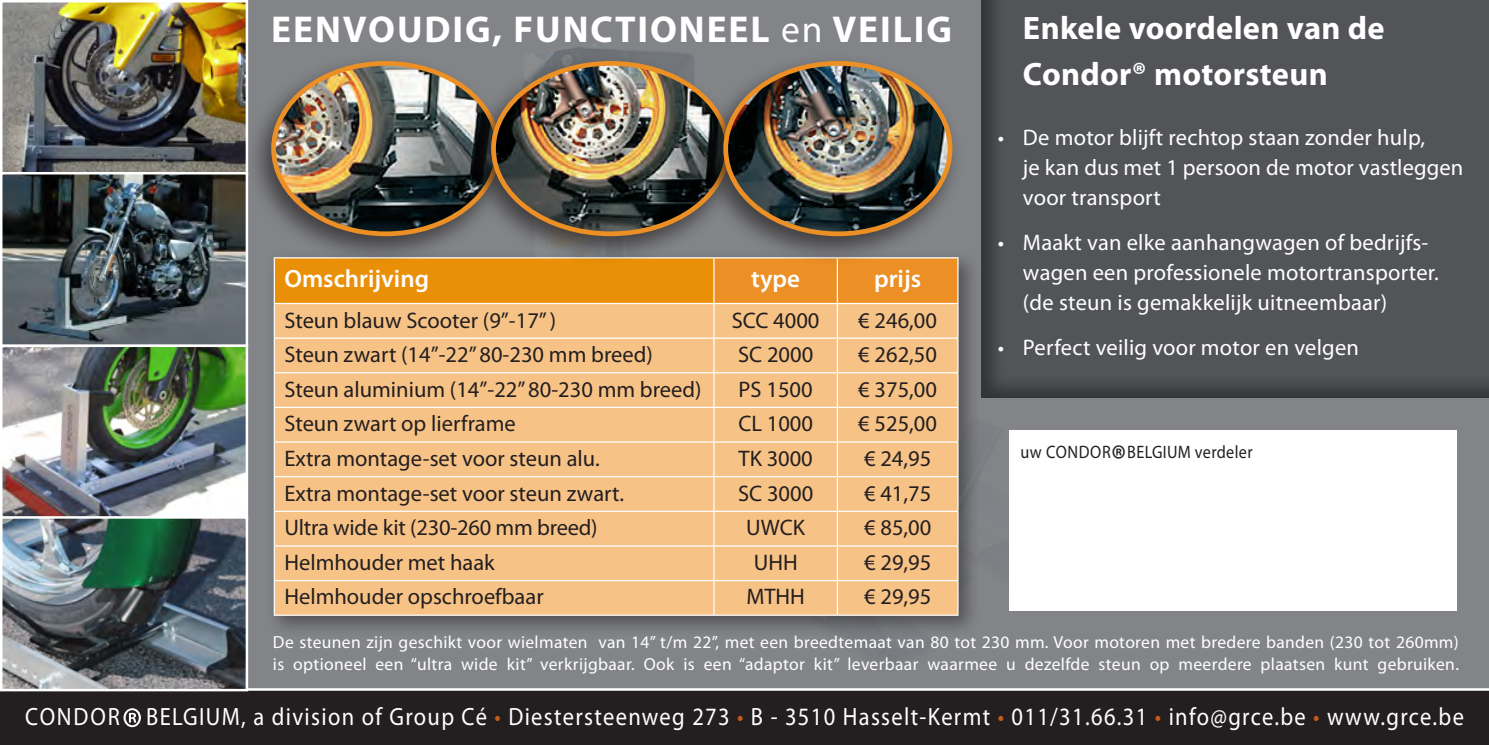
<style>
.page{position:relative;width:1489px;height:745px;background:#fff}
.page>*{position:absolute;margin:0;border:0;box-sizing:border-box;transform-origin:0 0}
.t1{font:57.5px "Myriad Pro";color:#fff;scale:.9 1}
.t2{font:40.5px "Myriad Pro";color:#231f20;scale:.9 1}
.t3{font:700 37.5px "Myriad Pro";letter-spacing:.05em;color:#fff}
.t4{font:700 32.5px "Myriad Pro";letter-spacing:.01em;color:#fff}
.t5{font:25px "Myriad Pro";letter-spacing:.06em;color:#fff;scale:.9 1}
.t6{font:600 25px "Myriad Pro";color:#fff}
.t7{font:22.5px "Myriad Pro";color:#231f20}
.t8{font:22.5px/30px "Myriad Pro";letter-spacing:.01em;color:#fff}
.t9{font:18px "Myriad Pro";letter-spacing:.02em;color:#231f20;scale:.9 1}
.t10{font:18px "Myriad Pro";letter-spacing:.04em;color:#231f20;scale:.9 1}
.t11{font:17.5px/22.5px "Myriad Pro";letter-spacing:.02em;color:#fff}
.s1{font-weight:400}
.s2{color:#c85b18}
</style>
<div class="page">
<div style="left:0;top:0;width:1488px;height:744px;background:#828488"></div>
<img style="left:3px;top:3px;width:242px;height:169px">
<div style="left:0;top:0;width:248px;height:175px;border:2px solid #fff"></div>
<div style="left:265px;top:248px;width:715px;height:389px;background:#231f20;opacity:.5"></div>
<div style="left:274px;top:258px;width:440px;height:45px;background:#ea9008"></div>
<div style="left:714px;top:258px;width:123px;height:45px;background:#ec8f25"></div>
<div style="left:837px;top:258px;width:120px;height:45px;background:#ec8f25"></div>
<div style="left:275px;top:304px;width:682px;height:310px;background:#f7c286"></div>
<hr style="left:274px;top:258px;width:1px;height:45px;background:#fff">
<hr style="left:713px;top:258px;width:1px;height:45px;background:#fff">
<hr style="left:836px;top:258px;width:2px;height:45px;background:#fff">
<hr style="left:957px;top:258px;width:1px;height:45px;background:#fff">
<hr style="left:274px;top:303px;width:440px;height:1px;background:#fff">
<hr style="left:274px;top:304px;width:1px;height:33px;background:#fff">
<hr style="left:714px;top:303px;width:123px;height:1px;background:#fff">
<hr style="left:713px;top:304px;width:1px;height:33px;background:#fff">
<hr style="left:837px;top:303px;width:121px;height:1px;background:#fff">
<hr style="left:836px;top:304px;width:2px;height:33px;background:#fff">
<hr style="left:957px;top:304px;width:1px;height:33px;background:#fff">
<hr style="left:274px;top:337px;width:440px;height:1px;background:#fff">
<hr style="left:274px;top:338px;width:1px;height:34px;background:#fff">
<hr style="left:714px;top:337px;width:123px;height:1px;background:#fff">
<hr style="left:713px;top:338px;width:1px;height:34px;background:#fff">
<hr style="left:837px;top:337px;width:121px;height:1px;background:#fff">
<hr style="left:836px;top:338px;width:2px;height:34px;background:#fff">
<hr style="left:957px;top:338px;width:1px;height:34px;background:#fff">
<hr style="left:274px;top:372px;width:440px;height:1px;background:#fff">
<hr style="left:274px;top:373px;width:1px;height:33px;background:#fff">
<hr style="left:714px;top:372px;width:123px;height:1px;background:#fff">
<hr style="left:713px;top:373px;width:1px;height:33px;background:#fff">
<hr style="left:837px;top:372px;width:121px;height:1px;background:#fff">
<hr style="left:836px;top:373px;width:2px;height:33px;background:#fff">
<hr style="left:957px;top:373px;width:1px;height:33px;background:#fff">
<hr style="left:274px;top:406px;width:440px;height:2px;background:#fff">
<hr style="left:274px;top:408px;width:1px;height:33px;background:#fff">
<hr style="left:714px;top:406px;width:123px;height:2px;background:#fff">
<hr style="left:713px;top:408px;width:1px;height:33px;background:#fff">
<hr style="left:837px;top:406px;width:121px;height:2px;background:#fff">
<hr style="left:836px;top:408px;width:2px;height:33px;background:#fff">
<hr style="left:957px;top:408px;width:1px;height:33px;background:#fff">
<hr style="left:274px;top:441px;width:440px;height:1px;background:#fff">
<hr style="left:274px;top:442px;width:1px;height:33px;background:#fff">
<hr style="left:714px;top:441px;width:123px;height:1px;background:#fff">
<hr style="left:713px;top:442px;width:1px;height:33px;background:#fff">
<hr style="left:837px;top:441px;width:121px;height:1px;background:#fff">
<hr style="left:836px;top:442px;width:2px;height:33px;background:#fff">
<hr style="left:957px;top:442px;width:1px;height:33px;background:#fff">
<hr style="left:274px;top:475px;width:440px;height:2px;background:#fff">
<hr style="left:274px;top:477px;width:1px;height:33px;background:#fff">
<hr style="left:714px;top:475px;width:123px;height:2px;background:#fff">
<hr style="left:713px;top:477px;width:1px;height:33px;background:#fff">
<hr style="left:837px;top:475px;width:121px;height:2px;background:#fff">
<hr style="left:836px;top:477px;width:2px;height:33px;background:#fff">
<hr style="left:957px;top:477px;width:1px;height:33px;background:#fff">
<hr style="left:274px;top:510px;width:440px;height:1px;background:#fff">
<hr style="left:274px;top:511px;width:1px;height:34px;background:#fff">
<hr style="left:714px;top:510px;width:123px;height:1px;background:#fff">
<hr style="left:713px;top:511px;width:1px;height:34px;background:#fff">
<hr style="left:837px;top:510px;width:121px;height:1px;background:#fff">
<hr style="left:836px;top:511px;width:2px;height:34px;background:#fff">
<hr style="left:957px;top:511px;width:1px;height:34px;background:#fff">
<hr style="left:274px;top:545px;width:440px;height:1px;background:#fff">
<hr style="left:274px;top:546px;width:1px;height:33px;background:#fff">
<hr style="left:714px;top:545px;width:123px;height:1px;background:#fff">
<hr style="left:713px;top:546px;width:1px;height:33px;background:#fff">
<hr style="left:837px;top:545px;width:121px;height:1px;background:#fff">
<hr style="left:836px;top:546px;width:2px;height:33px;background:#fff">
<hr style="left:957px;top:546px;width:1px;height:33px;background:#fff">
<hr style="left:274px;top:579px;width:440px;height:1px;background:#fff">
<hr style="left:274px;top:580px;width:1px;height:34px;background:#fff">
<hr style="left:714px;top:579px;width:123px;height:1px;background:#fff">
<hr style="left:713px;top:580px;width:1px;height:34px;background:#fff">
<hr style="left:837px;top:579px;width:121px;height:1px;background:#fff">
<hr style="left:836px;top:580px;width:2px;height:34px;background:#fff">
<hr style="left:957px;top:580px;width:1px;height:34px;background:#fff">
<hr style="left:274px;top:614px;width:440px;height:1px;background:#fff">
<hr style="left:714px;top:614px;width:123px;height:1px;background:#fff">
<hr style="left:837px;top:614px;width:121px;height:1px;background:#fff">
<div style="left:0;top:687px;width:1488px;height:57px;background:#231f20"></div>
<div style="left:244px;top:51px;width:267px;height:214px;background:#231f20;opacity:.7"></div>
<img style="left:273px;top:63px;width:190px;height:171px">
<div style="left:271px;top:61px;width:229px;height:175px;border:5px solid #ec8f25;border-radius:50%"></div>
<div style="left:463px;top:51px;width:278px;height:214px;background:#231f20;opacity:.7"></div>
<img style="left:493px;top:63px;width:203px;height:171px">
<div style="left:491px;top:61px;width:239px;height:175px;border:5px solid #ec8f25;border-radius:50%"></div>
<div style="left:696px;top:51px;width:267px;height:214px;background:#231f20;opacity:.7"></div>
<img style="left:725px;top:63px;width:225px;height:171px">
<div style="left:723px;top:61px;width:229px;height:175px;border:5px solid #ec8f25;border-radius:50%"></div>
<div style="left:971px;top:0;width:517px;height:398px;background:#231f20;opacity:.45"></div>
<img style="left:3px;top:175px;width:242px;height:513px">
<div style="left:0;top:172px;width:248px;height:175px;border:2px solid #fff"></div>
<div style="left:0;top:344px;width:248px;height:175px;border:2px solid #fff"></div>
<div style="left:0;top:516px;width:248px;height:175px;border:2px solid #fff"></div>
<div style="left:1009px;top:429px;width:447px;height:181px;background:#fff"></div>
<p class="t3" style="left:271px;top:5px;width:682px">EENVOUDIG, FUNCTIONEEL <span class="s1">en</span> VEILIG</p>
<p class="t4" style="left:1022px;top:6px;width:363px">Enkele voordelen van de</p>
<p class="t4" style="left:1022px;top:53px;width:306px">Condor® motorsteun</p>
<p class="t8" style="left:1022px;top:122px;width:442px;text-indent:-25px">• De motor blijft rechtop staan zonder hulp,<br>je kan dus met 1 persoon de motor vastleggen voor transport</p>
<p class="t8" style="left:1022px;top:227px;width:417px;text-indent:-25px">• Maakt van elke aanhangwagen of bedrijfs&shy;wagen een professionele motortransporter. (de steun is gemakkelijk uitneembaar)</p>
<p class="t8" style="left:997px;top:332px;width:362px">• Perfect veilig voor motor en velgen</p>
<p class="t6" style="left:284px;top:262px;width:146px">Omschrijving</p>
<p class="t6" style="left:751px;top:262px;width:50px">type</p>
<p class="t6" style="left:874px;top:262px;width:49px">prijs</p>
<p class="t7" style="left:284px;top:306px;width:273px">Steun blauw Scooter (9”-17” )</p>
<p class="t7" style="left:731px;top:306px;width:89px">SCC 4000</p>
<p class="t7" style="left:858px;top:306px;width:80px">€ 246,00</p>
<p class="t7" style="left:284px;top:340px;width:370px">Steun zwart (14”-22” 80-230 mm breed)</p>
<p class="t7" style="left:738px;top:340px;width:77px">SC 2000</p>
<p class="t7" style="left:858px;top:340px;width:80px">€ 262,50</p>
<p class="t7" style="left:284px;top:375px;width:419px">Steun aluminium (14”-22” 80-230 mm breed)</p>
<p class="t7" style="left:738px;top:375px;width:76px">PS 1500</p>
<p class="t7" style="left:858px;top:375px;width:80px">€ 375,00</p>
<p class="t7" style="left:284px;top:409px;width:233px">Steun zwart op lierframe</p>
<p class="t7" style="left:738px;top:409px;width:76px">CL 1000</p>
<p class="t7" style="left:858px;top:409px;width:80px">€ 525,00</p>
<p class="t7" style="left:284px;top:444px;width:317px">Extra montage-set voor steun alu.</p>
<p class="t7" style="left:738px;top:444px;width:76px">TK 3000</p>
<p class="t7" style="left:864px;top:444px;width:69px">€ 24,95</p>
<p class="t7" style="left:284px;top:479px;width:341px">Extra montage-set voor steun zwart.</p>
<p class="t7" style="left:738px;top:479px;width:77px">SC 3000</p>
<p class="t7" style="left:864px;top:479px;width:69px">€ 41,75</p>
<p class="t7" style="left:284px;top:513px;width:315px">Ultra wide kit (230-260 mm breed)</p>
<p class="t7" style="left:746px;top:513px;width:60px">UWCK</p>
<p class="t7" style="left:864px;top:513px;width:69px">€ 85,00</p>
<p class="t7" style="left:284px;top:548px;width:212px">Helmhouder met haak</p>
<p class="t7" style="left:753px;top:548px;width:45px">UHH</p>
<p class="t7" style="left:864px;top:548px;width:69px">€ 29,95</p>
<p class="t7" style="left:284px;top:582px;width:261px">Helmhouder opschroefbaar</p>
<p class="t7" style="left:746px;top:582px;width:60px">MTHH</p>
<p class="t7" style="left:864px;top:582px;width:69px">€ 29,95</p>
<p class="t11" style="left:273px;top:629px;width:1187px">De steunen zijn geschikt voor wielmaten van 14” t/m 22”, met een breedtemaat van 80 tot 230 mm. Voor motoren met bredere banden (230 tot 260mm) is optioneel een “ultra wide kit” verkrijgbaar. Ook is een “adaptor kit” leverbaar waarmee u dezelfde steun op meerdere plaatsen kunt gebruiken.</p>
<p class="t10" style="left:1020px;top:440px;width:102px">uw CONDOR</p>
<p class="t2" style="left:1111px;top:434px;width:18px">®</p>
<p class="t9" style="left:1127px;top:440px;width:141px">BELGIUM verdeler</p>
<p class="t5" style="left:25px;top:700px;width:106px">CONDOR</p>
<p class="t1" style="left:121px;top:692px;width:26px">®</p>
<p class="t5" style="left:146px;top:700px;width:1465px">BELGIUM, a division of Group Cé <span class="s2">•</span> Diestersteenweg 273 <span class="s2">•</span> B - 3510 Hasselt-Kermt <span class="s2">•</span> 011/31.66.31 <span class="s2">•</span> info@grce.be <span class="s2">•</span> www.grce.be</p>
</div>
